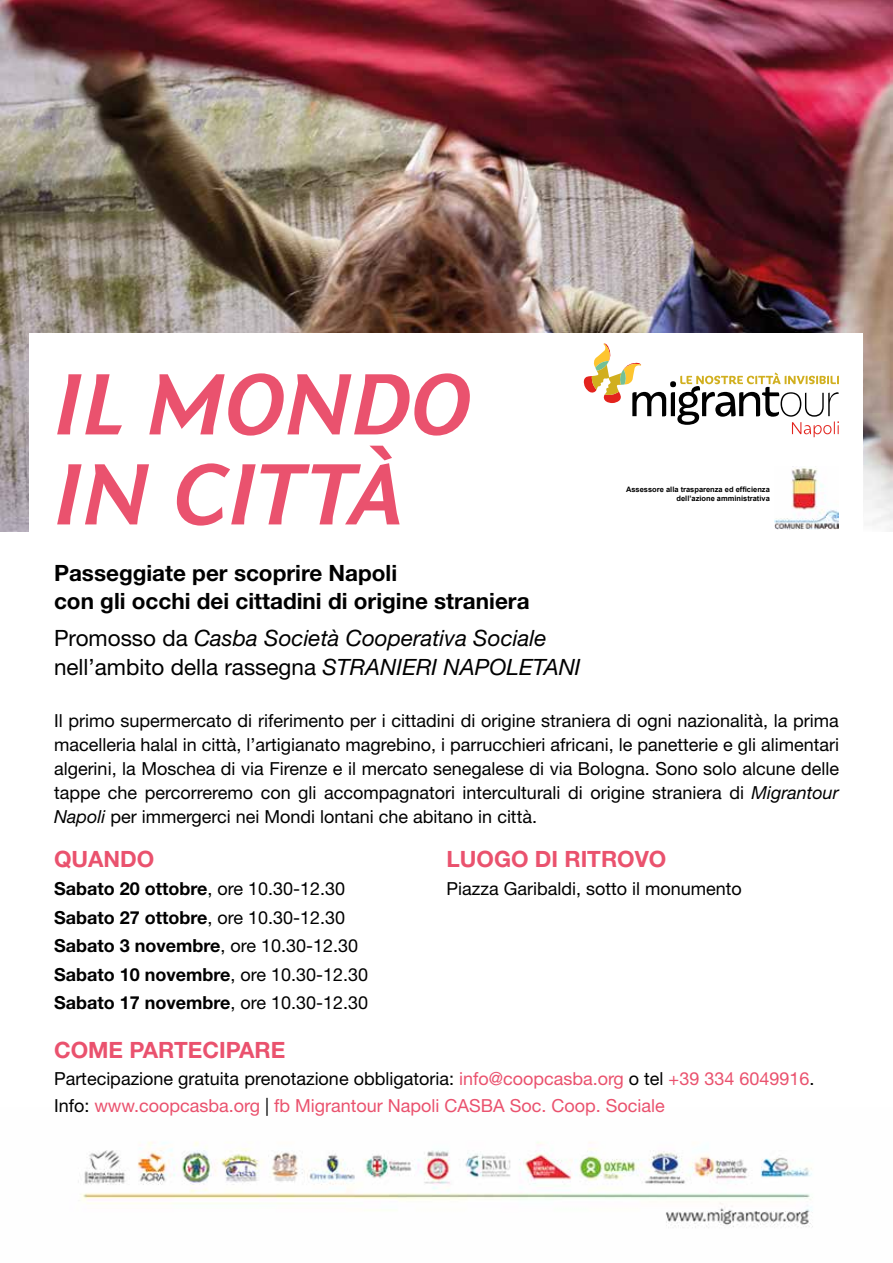
<style>
.page{position:relative;width:893px;height:1263px;background:#fff}
.page>*{position:absolute;margin:0;border:0;box-sizing:border-box;transform-origin:0 0}
.t1{font:italic 700 90px/90px "Fontin Sans CR";color:#ea526e}
.t2{font:italic 22.5px/28.5px "Helvetica Neue LT Std";color:#000}
.t3{font:700 22.5px/28.5px "Helvetica Neue LT Std";color:#000}
.t4{font:700 22.5px "Helvetica Neue LT Std";color:#ea526e}
.t5{font:18px/24px "Helvetica Neue LT Std";color:#000;text-align:justify}
.t6{font:700 18px/28.5px "Helvetica Neue LT Std";color:#000}
.t7{font:18px/27px "Helvetica Neue LT Std";color:#ea526e}
.t8{font:700 7.5px/9px "Arial";color:#000;text-align:right}
.s1{font-style:normal}
.s2{font-style:italic}
.s3{font-weight:400}
.s4{color:#000}
</style>
<div class="page">
<img style="left:78px;top:1142px;width:735px;height:86px">
<img style="left:0;top:0;width:893px;height:531px">
<div style="left:30px;top:333px;width:833px;height:203px;background:#fff"></div>
<svg style="left:584px;top:343px;width:255px;height:94px"></svg>
<img style="left:775px;top:468px;width:64px;height:62px">
<h1 class="t1" style="left:54px;top:361px;width:418px">IL MONDO<br>IN CITTÀ</h1>
<p class="t3" style="left:54px;top:558px;width:477px">Passeggiate per scoprire Napoli<br>con gli occhi dei cittadini di origine straniera</p>
<p class="t2" style="left:54px;top:623px;width:528px"><span class="s1">Promosso da</span> Casba Società Cooperativa Sociale <span class="s1">nell’ambito della rassegna</span> STRANIERI NAPOLETANI</p>
<p class="t8" style="left:626px;top:485px;width:145px">Assessore alla trasparenza ed efficienza dell’azione amministrativa</p>
<p class="t5" style="left:54px;top:708px;width:787px">Il primo supermercato di riferimento per i cittadini di origine straniera di ogni nazionalità, la prima macelleria halal in città, l’artigianato magrebino, i parrucchieri africani, le panetterie e gli alimentari algerini, la Moschea di via Firenze e il mercato senegalese di via Bologna. Sono solo alcune delle tappe che percorreremo con gli accompagnatori interculturali di origine straniera di <span class="s2">Migrantour Napoli</span> per immergerci nei Mondi lontani che abitano in città.</p>
<p class="t4" style="left:54px;top:845px;width:102px">QUANDO</p>
<p class="t6" style="left:54px;top:874px;width:316px">Sabato 20 ottobre<span class="s3">, ore 10.30-12.30<br></span>Sabato 27 ottobre<span class="s3">, ore 10.30-12.30<br></span>Sabato 3 novembre<span class="s3">, ore 10.30-12.30<br></span>Sabato 10 novembre<span class="s3">, ore 10.30-12.30<br></span>Sabato 17 novembre<span class="s3">, ore 10.30-12.30</span></p>
<p class="t4" style="left:446px;top:845px;width:221px">LUOGO DI RITROVO</p>
<p class="t5" style="left:446px;top:877px;width:297px">Piazza Garibaldi, sotto il monumento</p>
<p class="t4" style="left:54px;top:1036px;width:233px">COME PARTECIPARE</p>
<p class="t7" style="left:54px;top:1065px;width:762px"><span class="s4">Partecipazione gratuita prenotazione obbligatoria:</span> info@coopcasba.org <span class="s4">o tel</span> +39 334 6049916<span class="s4">.<br>Info:</span> www.coopcasba.org <span class="s4">|</span> fb Migrantour Napoli CASBA Soc. Coop. Sociale</p>
</div>
